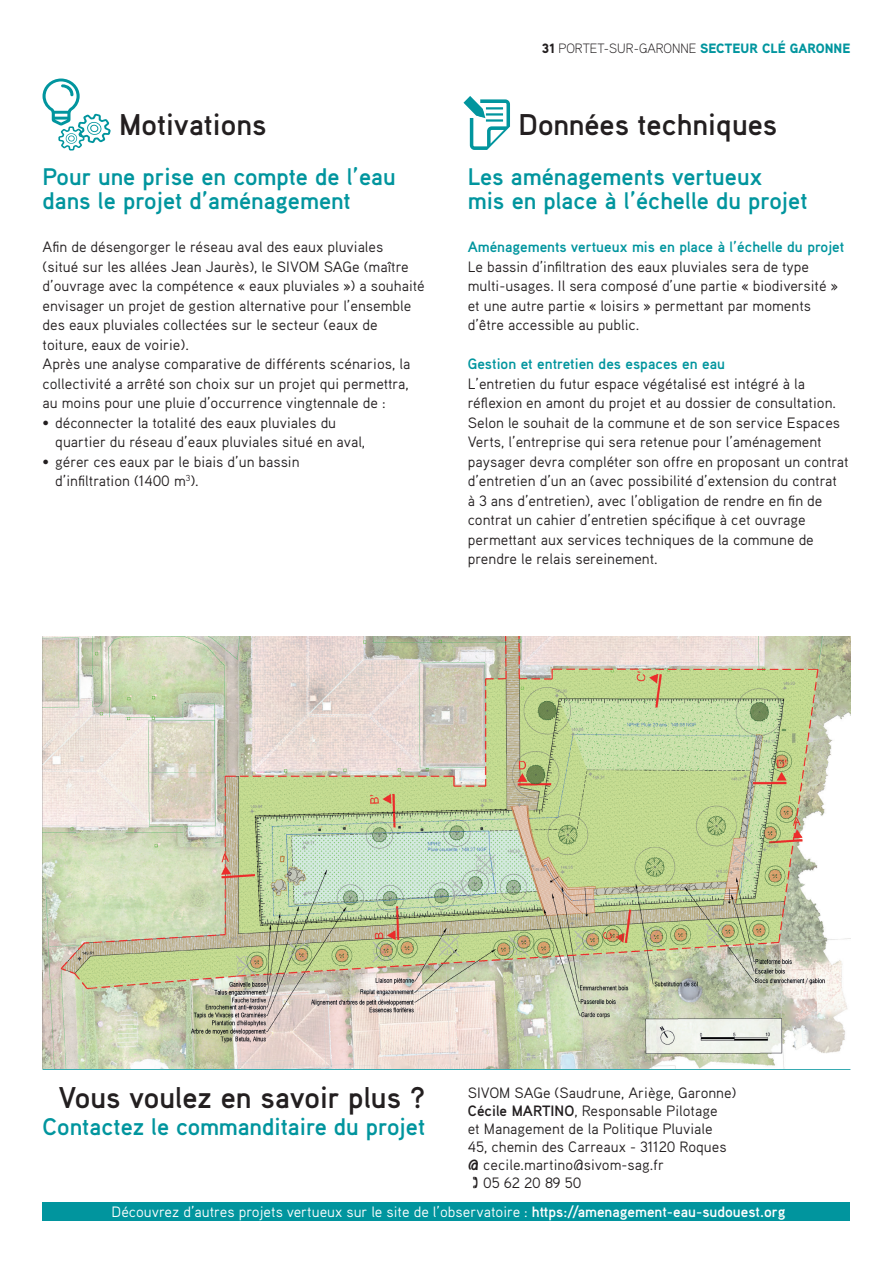
<style>
.page{position:relative;width:893px;height:1263px;background:#fff}
.page>*{position:absolute;margin:0;border:0;box-sizing:border-box;transform-origin:0 0}
.t1{font:700 30px "Aaux Pro OT";color:#231f20}
.t2{font:700 24px/24px "Aaux Pro OT";color:#01959e}
.t3{font:15px/19.5px "Aaux Pro OT";color:#231f20}
.t4{font:15px "Aaux Pro OT";color:#fff}
.t5{font:700 15px "Aaux Pro OT";color:#01959e}
.t6{font:300 13.5px "Aaux Pro OT";color:#231f20}
.s1{font-weight:900}
.s2{font-weight:900;color:#01959e}
.s3{font-weight:700}
</style>
<div class="page">
<svg style="left:463px;top:96px;width:47px;height:54px"></svg>
<svg style="left:43px;top:79px;width:68px;height:72px"></svg>
<div style="left:43px;top:1202px;width:807px;height:18px;background:#01959e"></div>
<hr style="left:43px;top:1069px;width:807px;height:1px;background:#01959e">
<img style="left:43px;top:637px;width:807px;height:432px">
<p class="t6" style="left:542px;top:40px;width:310px"><span class="s1">31</span> PORTET-SUR-GARONNE <span class="s2">SECTEUR CLÉ GARONNE</span></p>
<h1 class="t1" style="left:119px;top:106px;width:149px">Motivations</h1>
<h1 class="t1" style="left:519px;top:106px;width:260px">Données techniques</h1>
<h2 class="t2" style="left:43px;top:164px;width:355px">Pour une prise en compte de l’eau dans le projet d’aménagement</h2>
<h2 class="t2" style="left:468px;top:164px;width:341px">Les aménagements vertueux<br>mis en place à l’échelle du projet</h2>
<p class="t3" style="left:43px;top:237px;width:384px">Afin de désengorger le réseau aval des eaux pluviales<br>(situé sur les allées Jean Jaurès), le SIVOM SAGe (maître d’ouvrage avec la compétence « eaux pluviales ») a souhaité envisager un projet de gestion alternative pour l’ensemble des eaux pluviales collectées sur le secteur (eaux de toiture, eaux de voirie).<br>Après une analyse comparative de différents scénarios, la collectivité a arrêté son choix sur un projet qui permettra, au moins pour une pluie d’occurrence vingtennale de :</p>
<p class="t3" style="left:55px;top:412px;width:311px;text-indent:-13px">• déconnecter la totalité des eaux pluviales du quartier du réseau d’eaux pluviales situé en aval,</p>
<p class="t3" style="left:55px;top:451px;width:246px;text-indent:-13px">• gérer ces eaux par le biais d’un bassin d’infiltration (1400 m<sup>3</sup>).</p>
<p class="t5" style="left:468px;top:237px;width:378px">Aménagements vertueux mis en place à l’échelle du projet</p>
<p class="t3" style="left:468px;top:256px;width:372px">Le bassin d’infiltration des eaux pluviales sera de type multi-usages. Il sera composé d’une partie « biodiversité » et une autre partie « loisirs » permettant par moments d’être accessible au public.</p>
<p class="t5" style="left:468px;top:354px;width:259px">Gestion et entretien des espaces en eau</p>
<p class="t3" style="left:468px;top:373px;width:382px">L’entretien du futur espace végétalisé est intégré à la réflexion en amont du projet et au dossier de consultation.<br>Selon le souhait de la commune et de son service Espaces Verts, l’entreprise qui sera retenue pour l’aménagement paysager devra compléter son offre en proposant un contrat d’entretien d’un an (avec possibilité d’extension du contrat<br>à 3 ans d’entretien), avec l’obligation de rendre en fin de contrat un cahier d’entretien spécifique à cet ouvrage permettant aux services techniques de la commune de prendre le relais sereinement.</p>
<h1 class="t1" style="left:59px;top:1078px;width:368px">Vous voulez en savoir plus ?</h1>
<h2 class="t2" style="left:43px;top:1113px;width:384px">Contactez le commanditaire du projet</h2>
<p class="t3" style="left:468px;top:1083px;width:270px">SIVOM SAGe (Saudrune, Ariège, Garonne)</p>
<p class="t3" style="left:468px;top:1101px;width:251px"><span class="s3">Cécile MARTINO</span>, Responsable Pilotage</p>
<p class="t3" style="left:468px;top:1119px;width:246px">et Management de la Politique Pluviale</p>
<p class="t3" style="left:468px;top:1137px;width:260px">45, chemin des Carreaux - 31120 Roques</p>
<p class="t3" style="left:468px;top:1155px;width:198px"><span class="s1">@</span> cecile.martino@sivom-sag.fr</p>
<p class="t3" style="left:483px;top:1173px;width:100px">05 62 20 89 50</p>
<p class="t4" style="left:112px;top:1202px;width:675px">Découvrez d’autres projets vertueux sur le site de l’observatoire : <span class="s3">https://amenagement-eau-sudouest.org</span></p>
</div>
